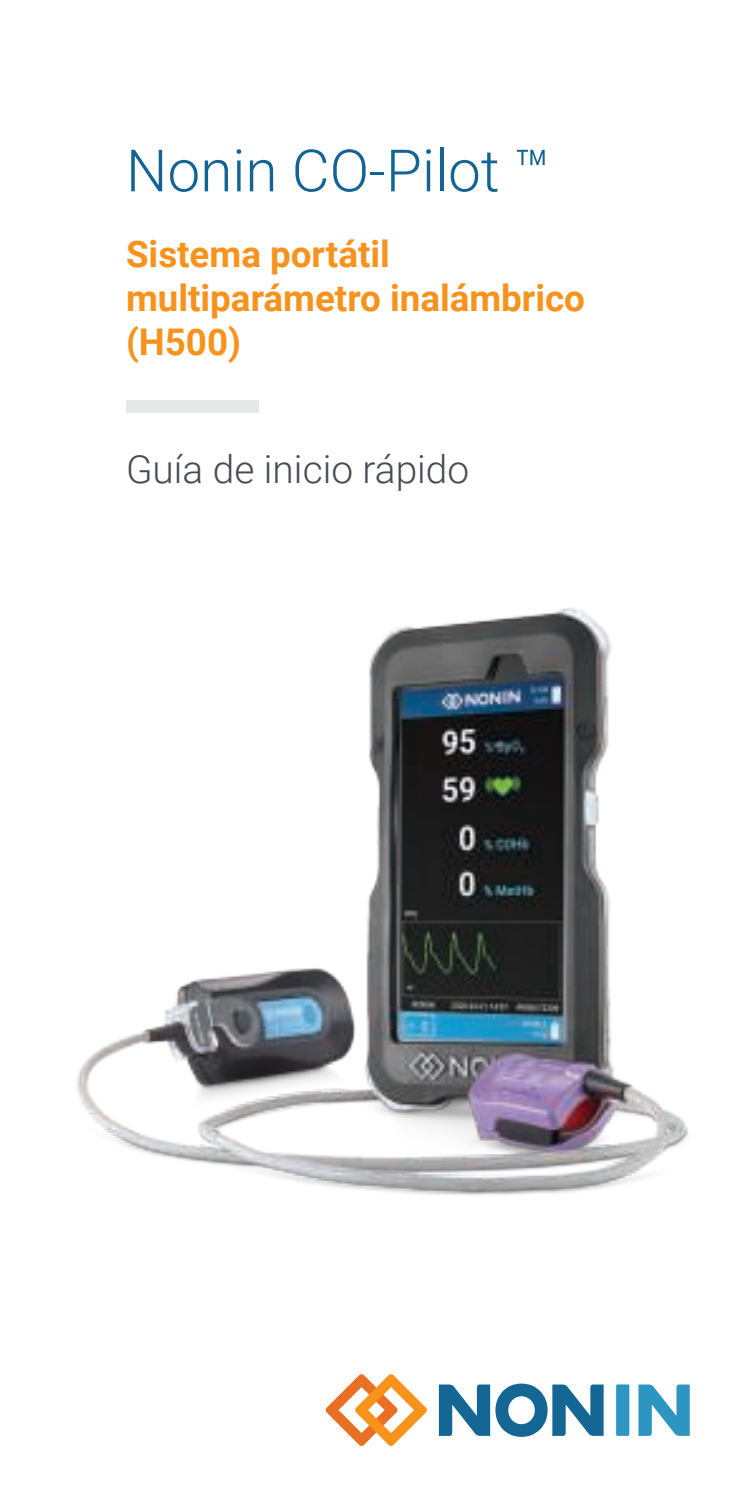
<style>
.page{position:relative;width:756px;height:1512px;background:#fff}
.page>*{position:absolute;margin:0;border:0;box-sizing:border-box;transform-origin:0 0}
.t1{font:300 58.45px "Roboto";color:#136494}
.t2{font:300 38.85px "Roboto";color:#464b54}
.t3{font:700 36.75px/44.1px "Roboto";color:#f7931d}
</style>
<div class="page">
<div style="left:126px;top:400px;width:132px;height:13px;background:#e5e8e6"></div>
<svg style="left:638px;top:1385px;width:52px;height:51px"></svg>
<svg style="left:439px;top:1384px;width:165px;height:53px"></svg>
<div style="left:616px;top:1384px;width:13px;height:52px;background:#2d95c2"></div>
<svg style="left:325px;top:1374px;width:102px;height:72px"></svg>
<img style="left:77px;top:608px;width:611px;height:588px">
<h1 class="t1" style="left:126px;top:145px;width:425px">Nonin CO-Pilot ™</h1>
<p class="t3" style="left:126px;top:234px;width:461px">Sistema portátil multiparámetro inalámbrico (H500)</p>
<p class="t2" style="left:126px;top:452px;width:345px">Guía de inicio rápido</p>
</div>
